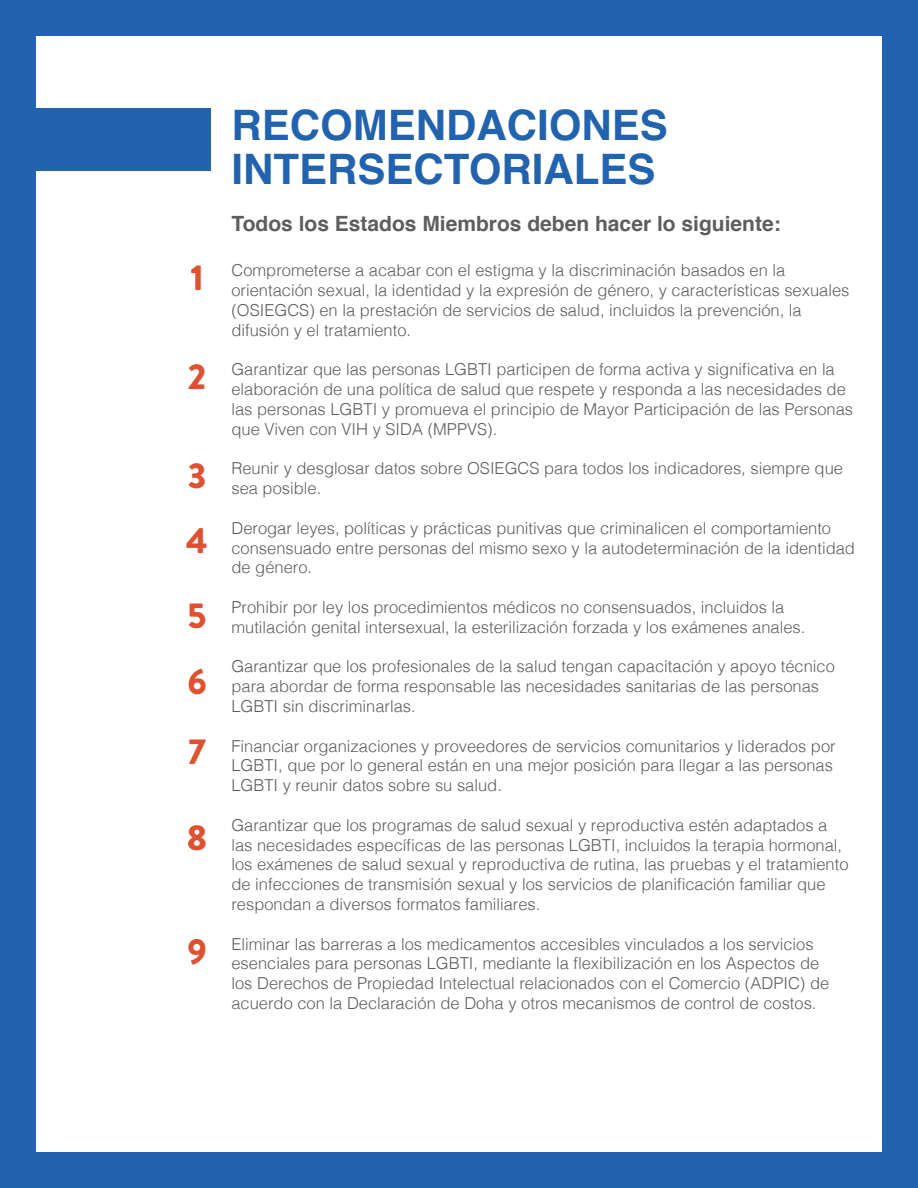
<style>
.page{position:relative;width:918px;height:1188px;background:#fff}
.page>*{position:absolute;margin:0;border:0;box-sizing:border-box;transform-origin:0 0}
.t1{font:700 42px/45px "Helvetica";color:#2163ae}
.t2{font:900 36px/64.5px "Brandon Grotesque";color:#de5131}
.t3{font:700 21px "Helvetica";color:#5f5e5d}
.t4{font:300 16.5px/19.8px "Helvetica";color:#5f5e5d}
</style>
<div class="page">
<div style="left:0;top:108px;width:211px;height:63px;background:#2163ae"></div>
<div style="left:0;top:0;width:918px;height:1188px;border:36px solid #2163ae"></div>
<h2 class="t2" style="left:190px;top:246px;width:15px">1</h2>
<h2 class="t2" style="left:188px;top:345px;width:20px">2</h2>
<h2 class="t2" style="left:186px;top:444px;width:23px">3<br>4</h2>
<h2 class="t2" style="left:187px;top:583px;width:21px;line-height:66px">5<br>6</h2>
<h2 class="t2" style="left:188px;top:720px;width:19px">7</h2>
<h2 class="t2" style="left:187px;top:805px;width:22px">8</h2>
<h2 class="t2" style="left:187px;top:919px;width:21px">9</h2>
<h1 class="t1" style="left:231px;top:103px;width:438px">RECOMENDACIONES<br>INTERSECTORIALES</h1>
<p class="t3" style="left:231px;top:207px;width:551px">Todos los Estados Miembros deben hacer lo siguiente:</p>
<p class="t4" style="left:231px;top:259px;width:620px">Comprometerse a acabar con el estigma y la discriminación basados en la orientación sexual, la identidad y la expresión de género, y características sexuales (OSIEGCS) en la prestación de servicios de salud, incluidos la prevención, la difusión y el tratamiento.</p>
<p class="t4" style="left:231px;top:358px;width:623px">Garantizar que las personas LGBTI participen de forma activa y significativa en la elaboración de una política de salud que respete y responda a las necesidades de las personas LGBTI y promueva el principio de Mayor Participación de las Personas que Viven con VIH y SIDA (MPPVS).</p>
<p class="t4" style="left:231px;top:457px;width:613px">Reunir y desglosar datos sobre OSIEGCS para todos los indicadores, siempre que sea posible.</p>
<p class="t4" style="left:231px;top:517px;width:625px">Derogar leyes, políticas y prácticas punitivas que criminalicen el comportamiento consensuado entre personas del mismo sexo y la autodeterminación de la identidad de género.</p>
<p class="t4" style="left:231px;top:596px;width:576px">Prohibir por ley los procedimientos médicos no consensuados, incluidos la mutilación genital intersexual, la esterilización forzada y los exámenes anales.</p>
<p class="t4" style="left:231px;top:655px;width:605px">Garantizar que los profesionales de la salud tengan capacitación y apoyo técnico para abordar de forma responsable las necesidades sanitarias de las personas<br>LGBTI sin discriminarlas.</p>
<p class="t4" style="left:231px;top:735px;width:606px">Financiar organizaciones y proveedores de servicios comunitarios y liderados por<br>LGBTI, que por lo general están en una mejor posición para llegar a las personas<br>LGBTI y reunir datos sobre su salud.</p>
<p class="t4" style="left:231px;top:814px;width:619px">Garantizar que los programas de salud sexual y reproductiva estén adaptados a las necesidades específicas de las personas LGBTI, incluidos la terapia hormonal, los exámenes de salud sexual y reproductiva de rutina, las pruebas y el tratamiento de infecciones de transmisión sexual y los servicios de planificación familiar que respondan a diversos formatos familiares.</p>
<p class="t4" style="left:231px;top:933px;width:599px">Eliminar las barreras a los medicamentos accesibles vinculados a los servicios esenciales para personas LGBTI, mediante la flexibilización en los Aspectos de los Derechos de Propiedad Intelectual relacionados con el Comercio (ADPIC) de acuerdo con la Declaración de Doha y otros mecanismos de control de costos.</p>
</div>
